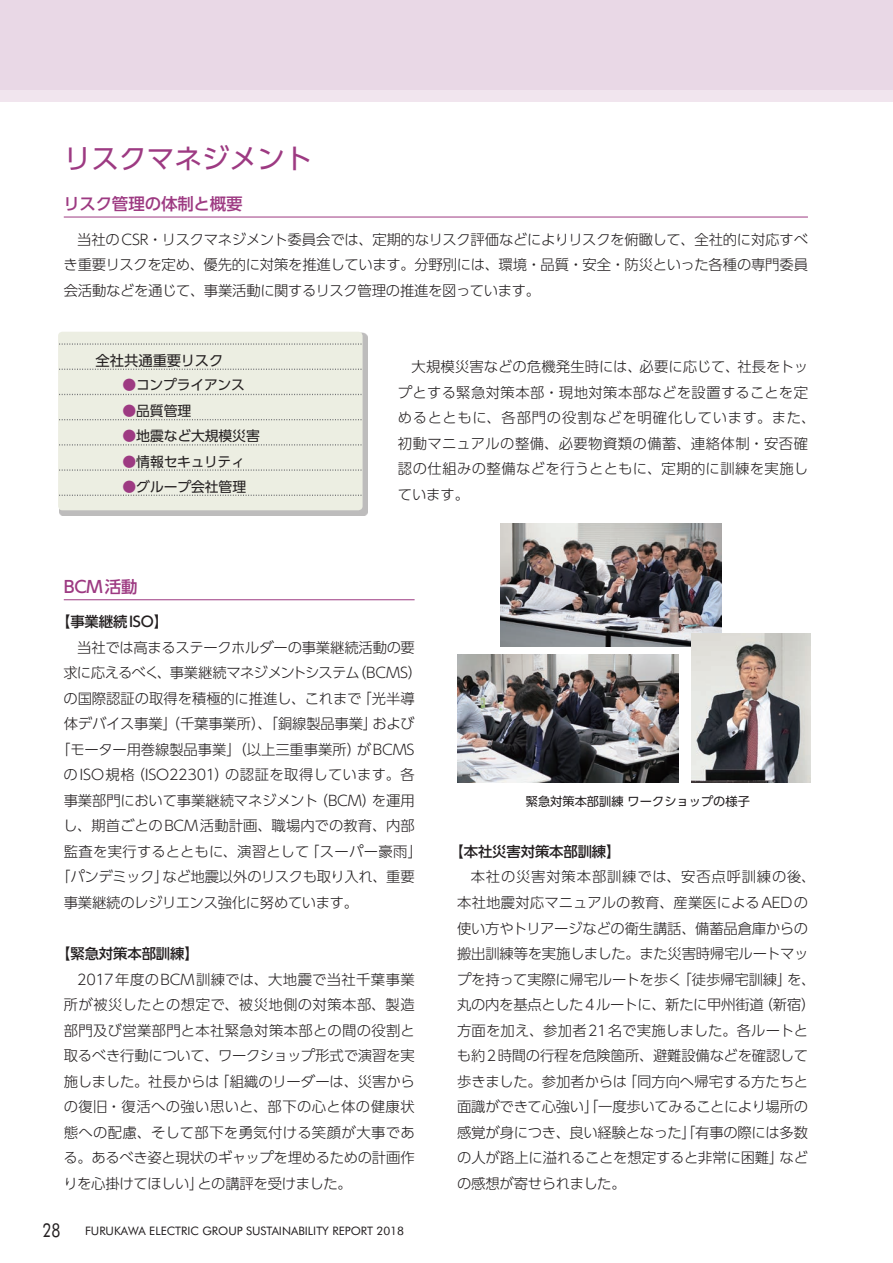
<style>
.page{position:relative;width:893px;height:1263px;background:#fff}
.page>*{position:absolute;margin:0;border:0;box-sizing:border-box;transform-origin:0 0}
.t1{font:27.6px "UD Shin Go Pro";color:#9d3a82}
.t2{font:19.2px "Futura BT";color:#231f20;scale:.8 1}
.t3{font:500 16.5px "UD Shin Go Pro";letter-spacing:-.01em;color:#9d3a82}
.t4{font:300 14.4px/25.5px "UD Shin Go Pro";letter-spacing:-.01em;color:#231f20;text-align:justify}
.t5{font:300 14.4px/25.5px "UD Shin Go Pro";letter-spacing:.025em;color:#231f20}
.t6{font:500 14.4px "UD Shin Go Pro";letter-spacing:-.005em;color:#231f20}
.t7{font:300 14.4px "UD Shin Go Pro";letter-spacing:.015em;color:#231f20}
.t8{font:300 14.4px "UD Shin Go Pro";letter-spacing:-.05em;color:#231f20}
.t9{font:300 14.4px "UD Shin Go Pro";letter-spacing:.02em;color:#231f20}
.t10{font:14.4px "UD Shin Go Pro";letter-spacing:-.005em;color:#231f20}
.t11{font:13.8px "UD Shin Go Pro";letter-spacing:-.01em;color:#231f20}
.t12{font:12.15px "UD Shin Go Pro";color:#231f20}
.t13{font:11.7px "Futura BT";color:#231f20}
.s1{color:#9d3a82}
</style>
<div class="page">
<div style="left:0;top:0;width:893px;height:102px;background:#f1e5ee"></div>
<div style="left:0;top:0;width:893px;height:89px;background:#e9d8e6"></div>
<hr style="left:64px;top:599px;width:351px;height:1px;background:#9d3a82">
<hr style="left:64px;top:217px;width:744px;height:1px;background:#9d3a82">
<div style="left:59px;top:333px;width:309px;height:183px;background:#231f20;opacity:.3"></div>
<div style="left:58px;top:332px;width:305px;height:178px;background:#eceee2;border-radius:4px"></div>
<svg style="left:59px;top:343px;width:304px;height:2px"></svg>
<svg style="left:59px;top:369px;width:304px;height:1px"></svg>
<svg style="left:59px;top:394px;width:304px;height:1px"></svg>
<svg style="left:59px;top:419px;width:304px;height:1px"></svg>
<svg style="left:59px;top:444px;width:304px;height:1px"></svg>
<svg style="left:59px;top:469px;width:304px;height:2px"></svg>
<svg style="left:59px;top:495px;width:304px;height:1px"></svg>
<img style="left:501px;top:523px;width:221px;height:123px">
<img style="left:457px;top:655px;width:221px;height:127px">
<img style="left:691px;top:634px;width:119px;height:148px">
<h1 class="t1" style="left:64px;top:136px;width:250px">リスクマネジメント</h1>
<p class="t3" style="left:63px;top:191px;width:181px">リスク管理の体制と概要</p>
<p class="t4" style="left:64px;top:226px;width:746px;text-indent:14px">当社のCSR・リスクマネジメント委員会では、定期的なリスク評価などによりリスクを俯瞰して、全社的に対応すべき重要リスクを定め、優先的に対策を推進しています。分野別には、環境・品質・安全・防災といった各種の専門委員会活動などを通じて、事業活動に関するリスク管理の推進を図っています。</p>
<p class="t10" style="left:96px;top:348px;width:129px">全社共通重要リスク</p>
<p class="t11" style="left:123px;top:374px;width:124px"><span class="s1">●</span>コンプライアンス</p>
<p class="t11" style="left:123px;top:399px;width:70px"><span class="s1">●</span>品質管理</p>
<p class="t11" style="left:123px;top:425px;width:139px"><span class="s1">●</span>地震など大規模災害</p>
<p class="t11" style="left:123px;top:450px;width:124px"><span class="s1">●</span>情報セキュリティ</p>
<p class="t11" style="left:123px;top:476px;width:125px"><span class="s1">●</span>グループ会社管理</p>
<p class="t5" style="left:398px;top:353px;width:419px;text-indent:14px">大規模災害などの危機発生時には、必要に応じて、社長をトップとする緊急対策本部・現地対策本部などを設置することを定めるとともに、各部門の役割などを明確化しています。また、初動マニュアルの整備、必要物資類の備蓄、連絡体制・安否確認の仕組みの整備などを行うとともに、定期的に訓練を実施しています。</p>
<p class="t3" style="left:64px;top:573px;width:75px">BCM活動</p>
<p class="t6" style="left:56px;top:610px;width:113px">【事業継続ISO】</p>
<p class="t4" style="left:77px;top:634px;width:339px">当社では高まるステークホルダーの事業継続活動の要</p>
<p class="t8" style="left:63px;top:661px;width:360px">求に応えるべく、事業継続マネジメントシステム（BCMS）</p>
<p class="t4" style="left:64px;top:685px;width:353px">の国際認証の取得を積極的に推進し、これまで「光半導</p>
<p class="t4" style="left:64px;top:710px;width:352px">体デバイス事業」（千葉事業所）、「銅線製品事業」および</p>
<p class="t4" style="left:56px;top:736px;width:360px">「モーター用巻線製品事業」（以上三重事業所）がBCMS</p>
<p class="t7" style="left:64px;top:763px;width:353px">のISO規格（ISO22301）の認証を取得しています。各</p>
<p class="t4" style="left:64px;top:787px;width:353px">事業部門において事業継続マネジメント（BCM）を運用</p>
<p class="t4" style="left:63px;top:813px;width:353px">し、期首ごとのBCM活動計画、職場内での教育、内部</p>
<p class="t9" style="left:64px;top:840px;width:360px">監査を実行するとともに、演習として「スーパー豪雨」</p>
<p class="t4" style="left:56px;top:864px;width:360px">「パンデミック」など地震以外のリスクも取り入れ、重要</p>
<p class="t4" style="left:64px;top:889px;width:296px">事業継続のレジリエンス強化に努めています。</p>
<p class="t6" style="left:56px;top:942px;width:144px">【緊急対策本部訓練】</p>
<p class="t4" style="left:63px;top:966px;width:353px;text-indent:14px">2017年度のBCM訓練では、大地震で当社千葉事業所が被災したとの想定で、被災地側の対策本部、製造部門及び営業部門と本社緊急対策本部との間の役割と取るべき行動について、ワークショップ形式で演習を実施しました。社長からは「組織のリーダーは、災害からの復旧・復活への強い思いと、部下の心と体の健康状態への配慮、そして部下を勇気付ける笑顔が大事である。あるべき姿と現状のギャップを埋めるための計画作りを心掛けてほしい」との講評を受けました。</p>
<h2 class="t2" style="left:43px;top:1218px;width:24px">28</h2>
<p class="t13" style="left:85px;top:1223px;width:321px">FURUKAWA ELECTRIC GROUP SUSTAINABILITY REPORT 2018</p>
<p class="t12" style="left:526px;top:791px;width:226px">緊急対策本部訓練ワークショップの様子</p>
<p class="t6" style="left:450px;top:840px;width:172px">【本社災害対策本部訓練】</p>
<p class="t4" style="left:457px;top:864px;width:360px;text-align:left;text-indent:14px">本社の災害対策本部訓練では、安否点呼訓練の後、本社地震対応マニュアルの教育、産業医によるAEDの使い方やトリアージなどの衛生講話、備蓄品倉庫からの搬出訓練等を実施しました。また災害時帰宅ルートマップを持って実際に帰宅ルートを歩く「徒歩帰宅訓練」を、丸の内を基点とした4ルートに、新たに甲州街道（新宿）方面を加え、参加者21名で実施しました。各ルートとも約2時間の行程を危険箇所、避難設備などを確認して歩きました。参加者からは「同方向へ帰宅する方たちと面識ができて心強い」「一度歩いてみることにより場所の感覚が身につき、良い経験となった」「有事の際には多数の人が路上に溢れることを想定すると非常に困難」などの感想が寄せられました。</p>
</div>
